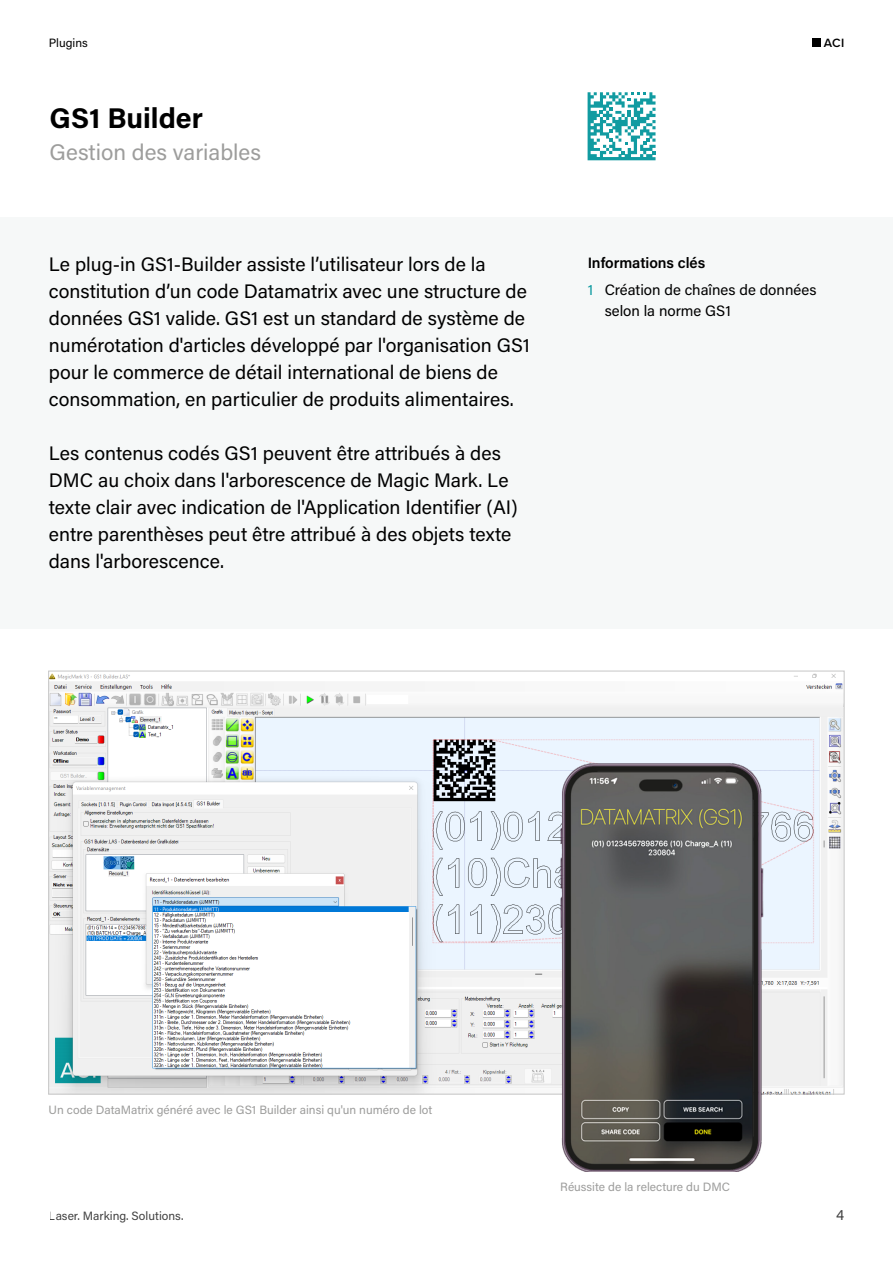
<style>
.page{position:relative;width:893px;height:1263px;background:#fff}
.page>*{position:absolute;margin:0;border:0;box-sizing:border-box;transform-origin:0 0}
.t1{font:700 28.5px "Acumin Pro";color:#000}
.t2{font:22.5px "Acumin Pro";color:#9d9d9c}
.t3{font:19.5px/27px "Acumin Pro";color:#000}
.t4{font:15px/27px "Acumin Pro";color:#000}
.t5{font:600 12.45px "Proxima Nova";color:#000}
.t6{font:12px "Acumin Pro";color:#9d9d9c}
.t7{font:12px "Acumin Pro";color:#000}
.s1{font-weight:600}
.s2{color:#119ba1}
</style>
<div class="page">
<div style="left:813px;top:39px;width:8px;height:8px;background:#000"></div>
<div style="left:0;top:217px;width:892px;height:411px;background:#f6f8f8"></div>
<img style="left:50px;top:673px;width:792px;height:419px">
<svg style="left:588px;top:92px;width:68px;height:68px"></svg>
<img style="left:560px;top:760px;width:284px;height:411px">
<p class="t7" style="left:49px;top:35px;width:40px">Plugins</p>
<h1 class="t1" style="left:50px;top:98px;width:155px">GS1 Builder</h1>
<p class="t2" style="left:50px;top:137px;width:213px">Gestion des variables</p>
<p class="t3" style="left:49px;top:250px;width:483px">Le plug-in GS1-Builder assiste l’utilisateur lors de la constitution d’un code Datamatrix avec une structure de données GS1 valide. GS1 est un standard de système de numérotation d'articles développé par l'organisation GS1 pour le commerce de détail international de biens de consommation, en particulier de produits alimentaires.</p>
<p class="t3" style="left:49px;top:439px;width:470px">Les contenus codés GS1 peuvent être attribués à des DMC au choix dans l'arborescence de Magic Mark. Le texte clair avec indication de l'Application Identifier (AI) entre parenthèses peut être attribué à des objets texte dans l'arborescence.</p>
<p class="t5" style="left:824px;top:34px;width:22px">ACI</p>
<p class="t4" style="left:588px;top:249px;width:230px"><span class="s1">Informations clés<br></span><span class="s2">1</span> Création de chaînes de données</p>
<p class="t4" style="left:605px;top:297px;width:128px">selon la norme GS1</p>
<p class="t6" style="left:49px;top:1101px;width:385px">Un code DataMatrix généré avec le GS1 Builder ainsi qu'un numéro de lot</p>
<p class="t7" style="left:49px;top:1208px;width:136px">Laser. Marking. Solutions.</p>
<p class="t6" style="left:560px;top:1178px;width:171px">Réussite de la relecture du DMC</p>
<p class="t4" style="left:836px;top:1201px;width:10px">4</p>
</div>
